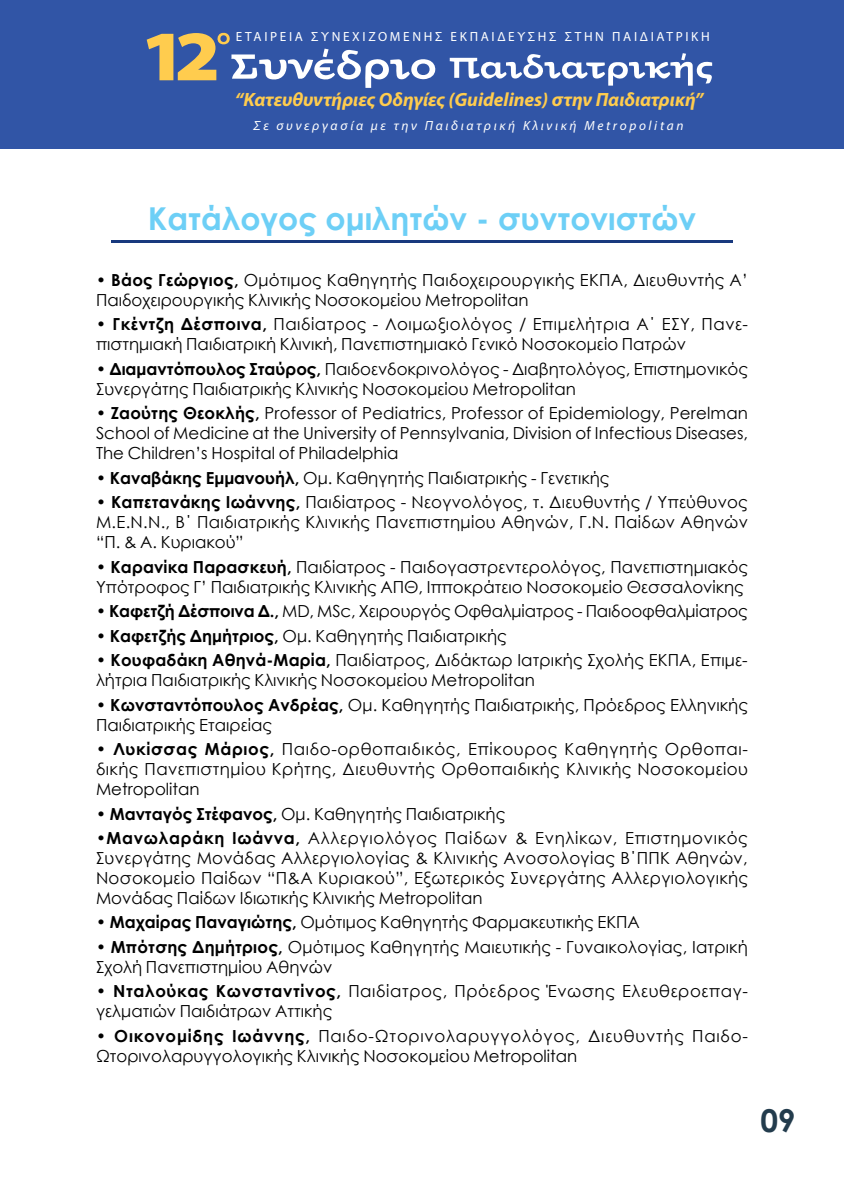
<style>
.page{position:relative;width:844px;height:1191px;background:#fff}
.page>*{position:absolute;margin:0;border:0;box-sizing:border-box;transform-origin:0 0}
.t1{font:900 71.58px "Myriad Pro";color:#ffcc4e;scale:1.12 1}
.t2{font:700 31.5px "Century Gothic";color:#6dcff6}
.t3{font:700 31.5px "Century Gothic";color:#233c4d}
.t4{font:italic 700 19.25px "Myriad Pro";color:#ffcc4e}
.t5{font:16.62px/19.9px "Century Gothic";color:#000}
.t6{font:16.62px/19.9px "Century Gothic";letter-spacing:.035em;color:#000}
.t7{font:13.3px "Myriad Pro";letter-spacing:.2em;color:#fff}
.t8{font:italic 13.3px "Myriad Pro";letter-spacing:.2em;color:#fff}
.s1{font-weight:700}
</style>
<div class="page">
<div style="left:0;top:0;width:843px;height:149px;background:#3155a6"></div>
<svg style="left:449px;top:53px;width:263px;height:33px"></svg>
<svg style="left:217px;top:33px;width:218px;height:55px"></svg>
<hr style="left:111px;top:240px;width:621px;height:2px;background:#18397e">
<h1 class="t1" style="left:140px;top:15px;width:73px">12</h1>
<p class="t7" style="left:236px;top:30px;width:475px">ΕΤΑΙΡΕΙΑ ΣΥΝΕΧΙΖΟΜΕΝΗΣ ΕΚΠΑΙ∆ΕΥΣΗΣ ΣΤΗΝ ΠΑΙ∆ΙΑΤΡΙΚΗ</p>
<p class="t4" style="left:235px;top:87px;width:470px">“Κατευθυντήριες Οδηγίες (Guidelines) στην Παιδιατρική”</p>
<p class="t8" style="left:253px;top:118px;width:431px">Σε συνεργασία με την Παιδιατρική Κλινική Metropolitan</p>
<h2 class="t2" style="left:148px;top:194px;width:550px">Κατάλογος ομιλητών - συντονιστών</h2>
<p class="t5" style="left:96px;top:270px;width:653px"><span class="s1">• Βάος Γεώργιος,</span> Ομότιμος Καθηγητής Παιδοχειρουργικής ΕΚΠΑ, Διευθυντής Α’<br>Παιδοχειρουργικής Κλινικής Νοσοκομείου Metropolitan</p>
<p class="t5" style="left:96px;top:314px;width:653px"><span class="s1">• Γκέντζη Δέσποινα,</span> Παιδίατρος - Λοιμωξιολόγος / Επιμελήτρια Α΄ ΕΣΥ, Πανε&shy;πιστημιακή Παιδιατρική Κλινική, Πανεπιστημιακό Γενικό Νοσοκομείο Πατρών</p>
<p class="t5" style="left:96px;top:358px;width:653px"><span class="s1">• Διαμαντόπουλος Σταύρος,</span> Παιδοενδοκρινολόγος - Διαβητολόγος, Επιστημονικός<br>Συνεργάτης Παιδιατρικής Κλινικής Νοσοκομείου Metropolitan</p>
<p class="t5" style="left:96px;top:403px;width:653px;text-align:justify"><span class="s1">• Ζαούτης Θεοκλής,</span> Professor of Pediatrics, Professor of Epidemiology, Perelman School of Medicine at the University of Pennsylvania, Division of Infectious Diseases, The Children’s Hospital of Philadelphia</p>
<p class="t5" style="left:96px;top:467px;width:515px"><span class="s1">• Καναβάκης Εμμανουήλ,</span> Ομ. Καθηγητής Παιδιατρικής - Γενετικής</p>
<p class="t5" style="left:96px;top:492px;width:653px;text-align:justify"><span class="s1">• Καπετανάκης Ιωάννης,</span> Παιδίατρος - Νεογνολόγος, τ. Διευθυντής / Υπεύθυνος Μ.Ε.Ν.Ν., Β΄ Παιδιατρικής Κλινικής Πανεπιστημίου Αθηνών, Γ.Ν. Παίδων Αθηνών “Π. &amp; Α. Κυριακού”</p>
<p class="t5" style="left:96px;top:556px;width:653px"><span class="s1">• Kαρανίκα Παρασκευή,</span> Παιδίατρος - Παιδογαστρεντερολόγος, Πανεπιστημιακός<br>Υπότροφος Γ’ Παιδιατρικής Κλινικής ΑΠΘ, Ιπποκράτειο Νοσοκομείο Θεσσαλονίκης</p>
<p class="t5" style="left:96px;top:601px;width:653px"><span class="s1">• Καφετζή Δέσποινα Δ.,</span> MD, MSc, Χειρουργός Οφθαλμίατρος - Παιδοοφθαλμίατρος</p>
<p class="t5" style="left:96px;top:625px;width:412px"><span class="s1">• Καφετζής Δημήτριος,</span> Ομ. Καθηγητής Παιδιατρικής</p>
<p class="t5" style="left:96px;top:650px;width:653px"><span class="s1">• Κουφαδάκη Αθηνά-Μαρία,</span> Παιδίατρος, Διδάκτωρ Ιατρικής Σχολής ΕΚΠΑ, Επιμε&shy;λήτρια Παιδιατρικής Κλινικής Νοσοκομείου Metropolitan</p>
<p class="t5" style="left:96px;top:694px;width:653px"><span class="s1">• Κωνσταντόπουλος Ανδρέας,</span> Ομ. Καθηγητής Παιδιατρικής, Πρόεδρος Ελληνικής<br>Παιδιατρικής Εταιρείας</p>
<p class="t5" style="left:96px;top:739px;width:653px;text-align:justify"><span class="s1">• Λυκίσσας Μάριος,</span> Παιδο-ορθοπαιδικός, Επίκουρος Καθηγητής Ορθοπαι&shy;δικής Πανεπιστημίου Κρήτης, Διευθυντής Ορθοπαιδικής Κλινικής Νοσοκομείου Metropolitan</p>
<p class="t5" style="left:96px;top:803px;width:411px"><span class="s1">• Μανταγός Στέφανος,</span> Ομ. Καθηγητής Παιδιατρικής</p>
<p class="t5" style="left:96px;top:828px;width:653px;text-align:justify"><span class="s1">•Μανωλαράκη Ιωάννα,</span> Αλλεργιολόγος Παίδων &amp; Ενηλίκων, Επιστημονικός Συνεργάτης Μονάδας Αλλεργιολογίας &amp; Κλινικής Ανοσολογίας Β΄ΠΠΚ Αθηνών, Νοσοκομείο Παίδων “Π&amp;Α Κυριακού”, Εξωτερικός Συνεργάτης Αλλεργιολογικής Μονάδας Παίδων Ιδιωτικής Κλινικής Metropolitan</p>
<p class="t5" style="left:96px;top:912px;width:545px"><span class="s1">• Μαχαίρας Παναγιώτης,</span> Ομότιμος Καθηγητής Φαρμακευτικής ΕΚΠΑ</p>
<p class="t5" style="left:96px;top:936px;width:653px"><span class="s1">• Μπότσης Δημήτριος,</span> Ομότιμος Καθηγητής Μαιευτικής - Γυναικολογίας, Ιατρική<br>Σχολή Πανεπιστημίου Αθηνών</p>
<p class="t6" style="left:96px;top:981px;width:653px"><span class="s1">• Νταλούκας Κωνσταντίνος,</span> Παιδίατρος, Πρόεδρος Ένωσης Ελευθεροεπαγ&shy;γελματιών Παιδιάτρων Αττικής</p>
<p class="t5" style="left:96px;top:1025px;width:653px"><span class="s1">• Οικονομίδης Ιωάννης,</span> Παιδο-Ωτορινολαρυγγολόγος, Διευθυντής Παιδο-<br>Ωτορινολαρυγγολογικής Κλινικής Νοσοκομείου Metropolitan</p>
<h2 class="t3" style="left:760px;top:1097px;width:36px">09</h2>
</div>
